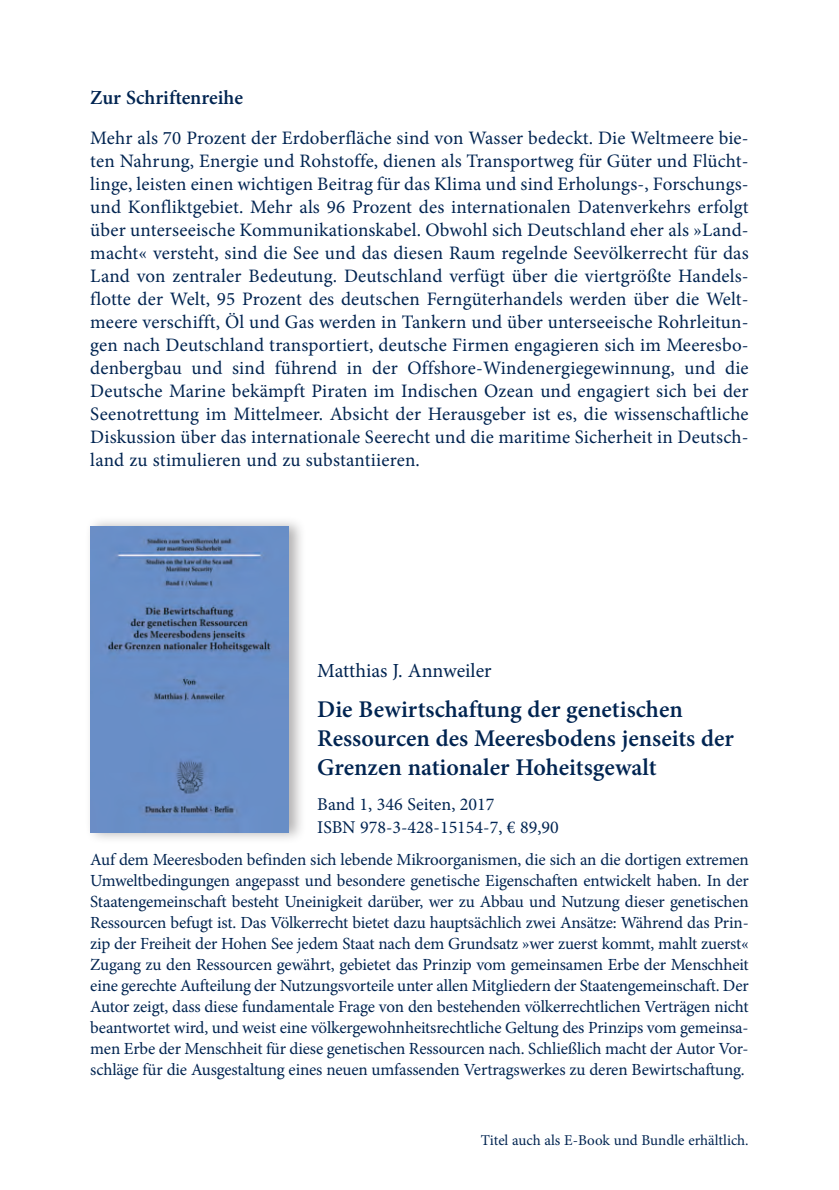
<style>
.page{position:relative;width:839px;height:1190px;background:#fff}
.page>*{position:absolute;margin:0;border:0;box-sizing:border-box;transform-origin:0 0}
.t1{font:600 24px/29px "Minion Pro";color:#002451}
.t2{font:20px "Minion Pro";color:#002451}
.t3{font:600 20px "Minion Pro";color:#002451}
.t4{font:19px/23px "Minion Pro";letter-spacing:.01em;color:#002451;text-align:justify}
.t5{font:18px/23px "Minion Pro";color:#002451}
.t6{font:17px/21px "Minion Pro";letter-spacing:-.01em;color:#002451;text-align:justify}
.t7{font:15px "Minion Pro";letter-spacing:-.005em;color:#002451}
</style>
<div class="page">
<div style="left:85px;top:515px;width:220px;height:329px;background:#231f20;opacity:.35"></div>
<img style="left:90px;top:526px;width:199px;height:306px">
<p class="t3" style="left:90px;top:84px;width:154px">Zur Schriftenreihe</p>
<p class="t4" style="left:90px;top:126px;width:659px">Mehr als 70 Prozent der Erdoberfläche sind von Wasser bedeckt. Die Weltmeere bie&shy;ten Nahrung, Energie und Rohstoffe, dienen als Transportweg für Güter und Flücht&shy;linge, leisten einen wichtigen Beitrag für das Klima und sind Erholungs-, Forschungs&shy;und Konfliktgebiet. Mehr als 96 Prozent des internationalen Datenverkehrs erfolgt über unterseeische Kommunikationskabel. Obwohl sich Deutschland eher als »Land&shy;macht« versteht, sind die See und das diesen Raum regelnde Seevölkerrecht für das Land von zentraler Bedeutung. Deutschland verfügt über die viertgrößte Handels&shy;flotte der Welt, 95 Prozent des deutschen Ferngüterhandels werden über die Welt&shy;meere verschifft, Öl und Gas werden in Tankern und über unterseeische Rohrleitun&shy;gen nach Deutschland transportiert, deutsche Firmen engagieren sich im Meeresbo&shy;denbergbau und sind führend in der Offshore-Windenergiegewinnung, und die Deutsche Marine bekämpft Piraten im Indischen Ozean und engagiert sich bei der Seenotrettung im Mittelmeer. Absicht der Herausgeber ist es, die wissenschaftliche Diskussion über das internationale Seerecht und die maritime Sicherheit in Deutsch&shy;land zu stimulieren und zu substantiieren.</p>
<p class="t2" style="left:317px;top:657px;width:176px">Matthias J. Annweiler</p>
<p class="t1" style="left:317px;top:695px;width:418px">Die Bewirtschaftung der genetischen<br>Ressourcen des Meeresbodens jenseits der<br>Grenzen nationaler Hoheitsgewalt</p>
<p class="t5" style="left:317px;top:792px;width:243px">Band 1, 346 Seiten, 2017<br>ISBN 978-3-428-15154-7, € 89,90</p>
<p class="t6" style="left:90px;top:849px;width:659px">Auf dem Meeresboden befinden sich lebende Mikroorganismen, die sich an die dortigen extremen Umweltbedingungen angepasst und besondere genetische Eigenschaften entwickelt haben. In der Staatengemeinschaft besteht Uneinigkeit darüber, wer zu Abbau und Nutzung dieser genetischen Ressourcen befugt ist. Das Völkerrecht bietet dazu hauptsächlich zwei Ansätze: Während das Prin&shy;zip der Freiheit der Hohen See jedem Staat nach dem Grundsatz »wer zuerst kommt, mahlt zuerst« Zugang zu den Ressourcen gewährt, gebietet das Prinzip vom gemeinsamen Erbe der Menschheit eine gerechte Aufteilung der Nutzungsvorteile unter allen Mitgliedern der Staatengemeinschaft. Der Autor zeigt, dass diese fundamentale Frage von den bestehenden völkerrechtlichen Verträgen nicht beantwortet wird, und weist eine völkergewohnheitsrechtliche Geltung des Prinzips vom gemeinsa&shy;men Erbe der Menschheit für diese genetischen Ressourcen nach. Schließlich macht der Autor Vor&shy;schläge für die Ausgestaltung eines neuen umfassenden Vertragswerkes zu deren Bewirtschaftung.</p>
<p class="t7" style="left:480px;top:1130px;width:269px">Titel auch als E-Book und Bundle erhältlich.</p>
</div>
